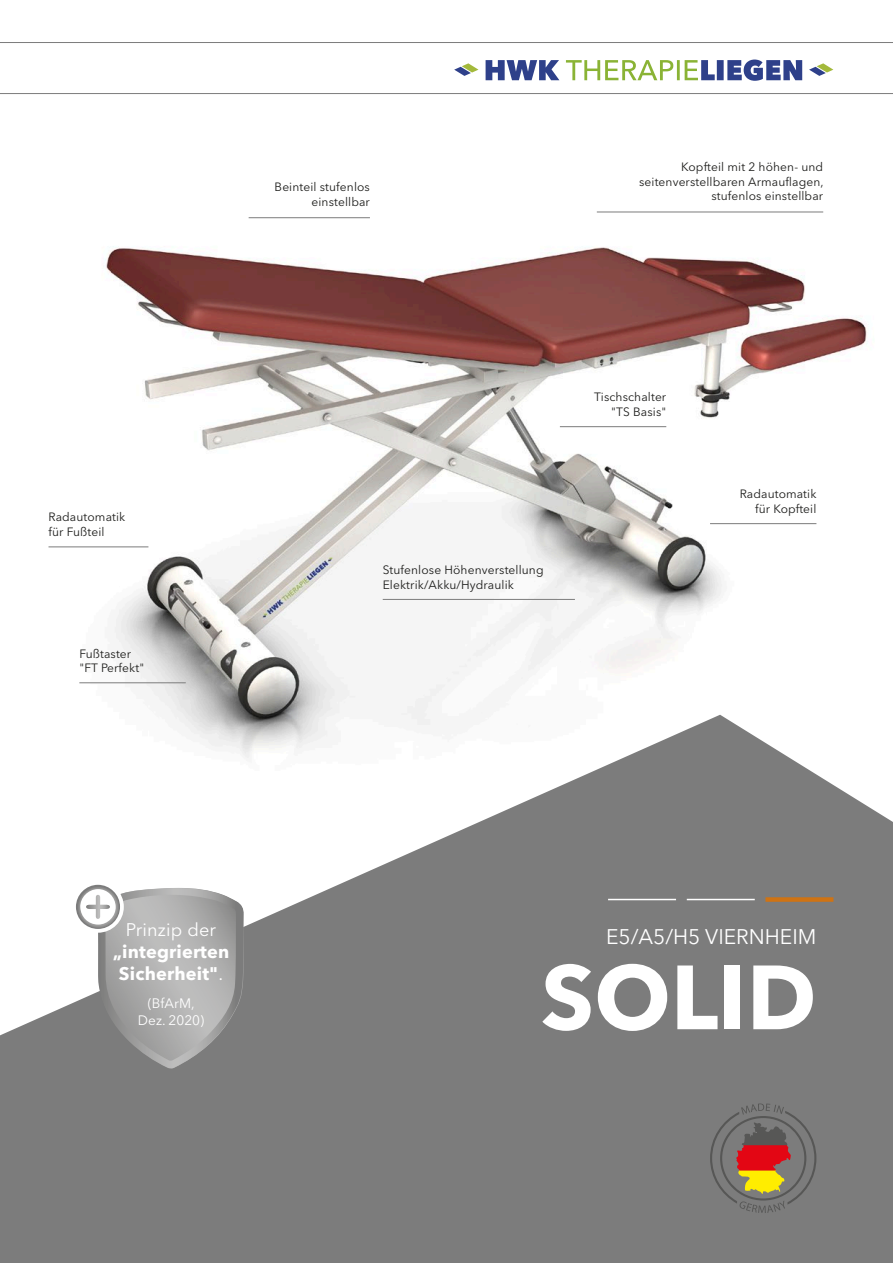
<style>
.page{position:relative;width:893px;height:1263px;background:#fff}
.page>*{position:absolute;margin:0;border:0;box-sizing:border-box;transform-origin:0 0}
.t1{font:700 90px "Avenir Next LT Pro";color:#fff}
.t2{font:21px "Avenir Next LT Pro";color:#fff}
.t3{font:700 18.15px/21.8px "Avenir Next LT Pro";letter-spacing:.01em;color:#fff;text-align:center}
.t4{font:18.15px "Avenir Next LT Pro";letter-spacing:.01em;color:#fff}
.t5{font:13.65px/16.4px "Avenir Next LT Pro";color:#fff;text-align:center}
.t6{font:12px/14.4px "Avenir Next LT Pro";letter-spacing:.01em;color:#1d1d1b;text-align:right}
.s1{font-weight:400}
</style>
<div class="page">
<img style="left:48px;top:211px;width:820px;height:504px">
<svg style="left:0;top:715px;width:893px;height:548px;fill:#7c7c7c"></svg>
<div style="left:765px;top:897px;width:68px;height:5px;background:#cf7313"></div>
<hr style="left:687px;top:899px;width:68px;height:1px;background:#fff">
<hr style="left:608px;top:899px;width:68px;height:1px;background:#fff">
<svg style="left:566px;top:60px;width:236px;height:21px"></svg>
<svg style="left:486px;top:60px;width:73px;height:20px"></svg>
<svg style="left:454px;top:63px;width:24px;height:13px"></svg>
<svg style="left:809px;top:63px;width:24px;height:13px"></svg>
<hr style="left:0;top:42px;width:893px;height:1px;background:#7c7c7c">
<hr style="left:0;top:93px;width:893px;height:1px;background:#7c7c7c">
<hr style="left:249px;top:217px;width:121px;height:1px;background:#7c7c7c">
<div style="left:72px;top:881px;width:52px;height:52px;background:#fff;border-radius:50%"></div>
<svg style="left:76px;top:885px;width:168px;height:184px;background:#acacac"></svg>
<svg style="left:710px;top:1103px;width:106px;height:110px;background:#887163"></svg>
<hr style="left:597px;top:212px;width:226px;height:1px;background:#7c7c7c">
<hr style="left:49px;top:547px;width:99px;height:1px;background:#7c7c7c">
<hr style="left:710px;top:523px;width:106px;height:1px;background:#7c7c7c">
<hr style="left:560px;top:426px;width:106px;height:1px;background:#7c7c7c">
<hr style="left:79px;top:682px;width:107px;height:1px;background:#7c7c7c">
<hr style="left:383px;top:599px;width:192px;height:1px;background:#7c7c7c">
<p class="t6" style="left:49px;top:510px;width:78px;text-align:left">Radautomatik für Fußteil</p>
<p class="t6" style="left:79px;top:646px;width:66px;text-align:left">Fußtaster "FT Perfekt"</p>
<p class="t6" style="left:275px;top:180px;width:97px">Beinteil stufenlos einstellbar</p>
<p class="t6" style="left:639px;top:160px;width:186px">Kopfteil mit 2 höhen- und seitenverstellbaren Armauflagen, stufenlos einstellbar</p>
<p class="t6" style="left:594px;top:390px;width:74px">Tischschalter "TS Basis"</p>
<p class="t6" style="left:383px;top:563px;width:162px;text-align:left">Stufenlose Höhenverstellung<br>Elektrik/Akku/Hydraulik</p>
<p class="t6" style="left:740px;top:487px;width:78px">Radautomatik für Kopfteil</p>
<h3 class="t4" style="left:126px;top:919px;width:92px">Prinzip der</h3>
<h3 class="t3" style="left:113px;top:941px;width:118px">„integrierten<br>Sicherheit"<span class="s1">.</span></h3>
<p class="t5" style="left:138px;top:995px;width:68px">(BfArM,<br>Dez. 2020)</p>
<h2 class="t2" style="left:606px;top:924px;width:212px">E5/A5/H5 VIERNHEIM</h2>
<h1 class="t1" style="left:541px;top:942px;width:277px">SOLID</h1>
</div>
